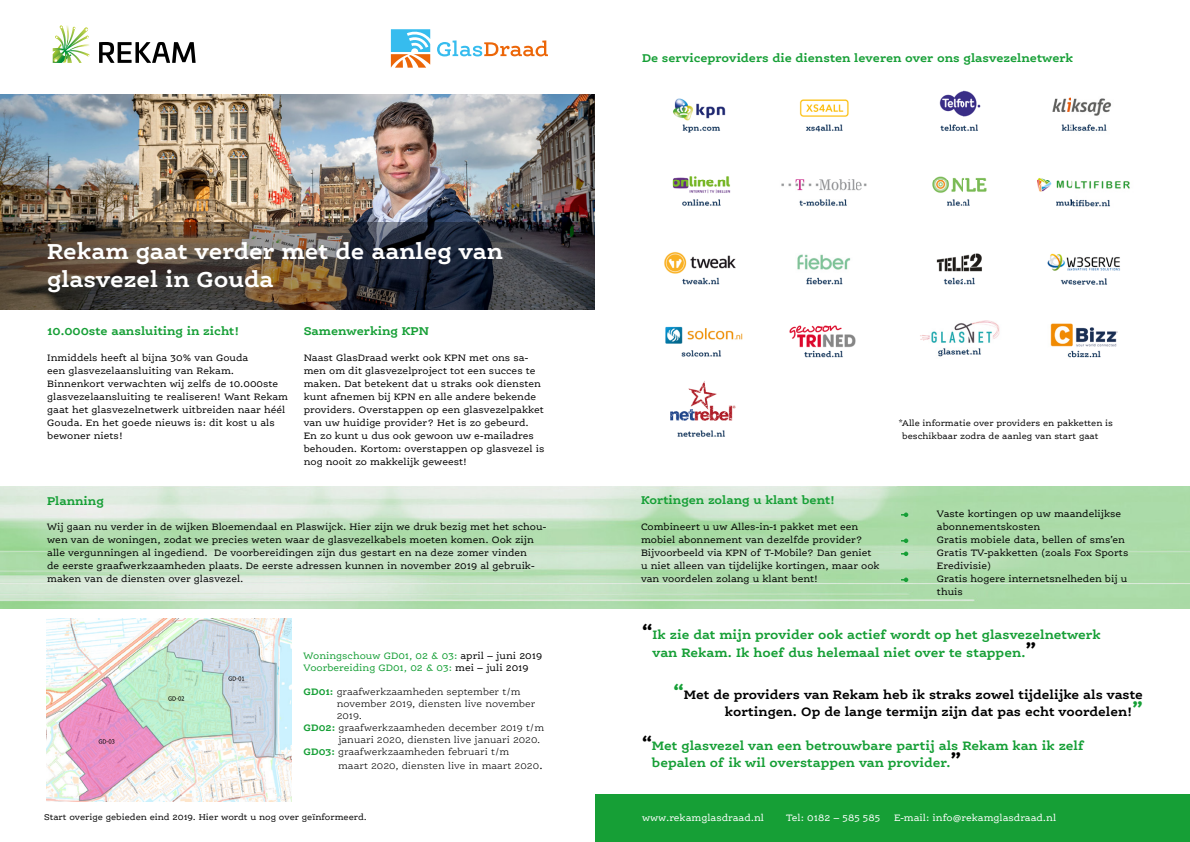
<style>
.page{position:relative;width:1190px;height:842px;background:#fff}
.page>*{position:absolute;margin:0;border:0;box-sizing:border-box;transform-origin:0 0}
.t1{font:700 23px/27.6px "Ernestine Pro";color:#fff}
.t2{font:700 13px/18px "Ernestine Pro";color:#169f36}
.t3{font:700 13px/17px "Ernestine Pro";color:#000;text-align:right}
.t4{font:700 12px "Ernestine Pro";color:#169f36}
.t5{font:10px/13px "Ernestine Pro";color:#000}
.t6{font:300 10px "Ernestine Pro";color:#000}
.t7{font:10px/12px "Ernestine Pro";color:#169f36}
.t8{font:10px "Ernestine Pro";color:#fff}
.t9{font:9px/13px "Ernestine Pro";color:#000}
.s1{color:#000}
.s2{font-weight:700;color:#169f36}
.s3{font-size:12px}
.s4{font-size:20px;color:#000}
.s5{font-size:20px;color:#169f36}
.s6{font-size:19px;color:#000}
</style>
<div class="page">
<img style="left:665px;top:326px;width:78px;height:111px">
<img style="left:789px;top:320px;width:329px;height:38px">
<img style="left:664px;top:90px;width:466px;height:195px">
<img style="left:0;top:95px;width:595px;height:214px">
<div style="left:595px;top:795px;width:595px;height:47px;background:#169f36"></div>
<img style="left:47px;top:618px;width:245px;height:183px">
<svg style="left:391px;top:29px;width:39px;height:39px"></svg>
<svg style="left:437px;top:40px;width:111px;height:16px"></svg>
<svg style="left:99px;top:42px;width:97px;height:21px"></svg>
<svg style="left:53px;top:25px;width:37px;height:38px"></svg>
<svg style="left:901px;top:512px;width:7px;height:5px"></svg>
<svg style="left:901px;top:538px;width:7px;height:5px"></svg>
<svg style="left:901px;top:551px;width:7px;height:5px"></svg>
<svg style="left:901px;top:577px;width:7px;height:5px"></svg>
<h1 class="t1" style="left:47px;top:237px;width:458px">Rekam gaat verder met de aanleg van glasvezel in Gouda</h1>
<p class="t4" style="left:47px;top:323px;width:194px">10.000ste aansluiting in zicht!</p>
<p class="t5" style="left:47px;top:351px;width:242px">Inmiddels heeft al bijna 30% van Gouda<br>een glasvezelaansluiting van Rekam.<br>Binnenkort verwachten wij zelfs de 10.000ste glasvezelaansluiting te realiseren! Want Rekam gaat het glasvezelnetwerk uitbreiden naar héél Gouda. En het goede nieuws is: dit kost u als bewoner niets!</p>
<p class="t4" style="left:304px;top:323px;width:127px">Samenwerking KPN</p>
<p class="t5" style="left:304px;top:351px;width:242px">Naast GlasDraad werkt ook KPN met ons sa&shy;men om dit glasvezelproject tot een succes te maken. Dat betekent dat u straks ook diensten kunt afnemen bij KPN en alle andere bekende providers. Overstappen op een glasvezelpakket van uw huidige provider? Het is zo gebeurd.<br>En zo kunt u dus ook gewoon uw e-mailadres behouden. Kortom: overstappen op glasvezel is nog nooit zo makkelijk geweest!</p>
<p class="t4" style="left:47px;top:493px;width:58px">Planning</p>
<p class="t5" style="left:47px;top:520px;width:501px">Wij gaan nu verder in de wijken Bloemendaal en Plaswijck. Hier zijn we druk bezig met het schou&shy;wen van de woningen, zodat we precies weten waar de glasvezelkabels moeten komen. Ook zijn alle vergunningen al ingediend. De voorbereidingen zijn dus gestart en na deze zomer vinden<br>de eerste graafwerkzaamheden plaats. De eerste adressen kunnen in november 2019 al gebruik&shy;maken van de diensten over glasvezel.</p>
<p class="t7" style="left:304px;top:649px;width:240px">Woningschouw GD01, 02 &amp; 03: <span class="s1">april – juni 2019<br></span>Voorbereiding GD01, 02 &amp; 03: <span class="s1">mei – juli 2019</span></p>
<p class="t6" style="left:304px;top:685px;width:218px"><span class="s2">GD01:</span> graafwerkzaamheden september t/m</p>
<p class="t6" style="left:337px;top:697px;width:200px">november 2019, diensten live november</p>
<p class="t6" style="left:337px;top:709px;width:27px">2019.</p>
<p class="t6" style="left:304px;top:721px;width:242px"><span class="s2">GD02:</span> graafwerkzaamheden december 2019 t/m</p>
<p class="t6" style="left:339px;top:733px;width:203px">januari 2020, diensten live januari 2020.</p>
<p class="t6" style="left:304px;top:745px;width:207px"><span class="s2">GD03:</span> graafwerkzaamheden februari t/m</p>
<p class="t6" style="left:338px;top:760px;width:206px">maart 2020, diensten live in maart 2020<span class="s3">.</span></p>
<p class="t9" style="left:44px;top:810px;width:324px">Start overige gebieden eind 2019. Hier wordt u nog over geïnformeerd.</p>
<p class="t4" style="left:642px;top:50px;width:433px">De serviceproviders die diensten leveren over ons glasvezelnetwerk</p>
<p class="t9" style="left:902px;top:416px;width:212px;text-indent:-4px">* Alle informatie over providers en pakketten is beschikbaar zodra de aanleg van start gaat</p>
<p class="t4" style="left:641px;top:492px;width:196px">Kortingen zolang u klant bent!</p>
<p class="t5" style="left:641px;top:520px;width:240px">Combineert u uw Alles-in-1 pakket met een mobiel abonnement van dezelfde provider?<br>Bijvoorbeeld via KPN of T-Mobile? Dan geniet u niet alleen van tijdelijke kortingen, maar ook van voordelen zolang u klant bent!</p>
<p class="t5" style="left:937px;top:507px;width:193px">Vaste kortingen op uw maandelijkse abonnementskosten<br>Gratis mobiele data, bellen of sms’en<br>Gratis TV-pakketten (zoals Fox Sports<br>Eredivisie)<br>Gratis hogere internetsnelheden bij u thuis</p>
<h2 class="t2" style="left:652px;top:625px;width:450px;text-indent:-10px"><span class="s4">“</span>Ik zie dat mijn provider ook actief wordt op het glasvezelnetwerk van Rekam. Ik hoef dus helemaal niet over te stappen.<span class="s4">”</span></h2>
<h2 class="t3" style="left:673px;top:686px;width:471px"><span class="s5">“</span>Met de providers van Rekam heb ik straks zowel tijdelijke als vaste kortingen. Op de lange termijn zijn dat pas echt voordelen!<span class="s5">”</span></h2>
<h2 class="t2" style="left:652px;top:737px;width:433px;line-height:17px;text-indent:-10px"><span class="s6">“</span> Met glasvezel van een betrouwbare partij als Rekam kan ik zelf bepalen of ik wil overstappen van provider.<span class="s4">”</span></h2>
<p class="t8" style="left:642px;top:811px;width:124px">www.rekamglasdraad.nl</p>
<p class="t8" style="left:786px;top:811px;width:96px">Tel: 0182 – 585 585</p>
<p class="t8" style="left:894px;top:811px;width:164px">E-mail: info@rekamglasdraad.nl</p>
</div>
